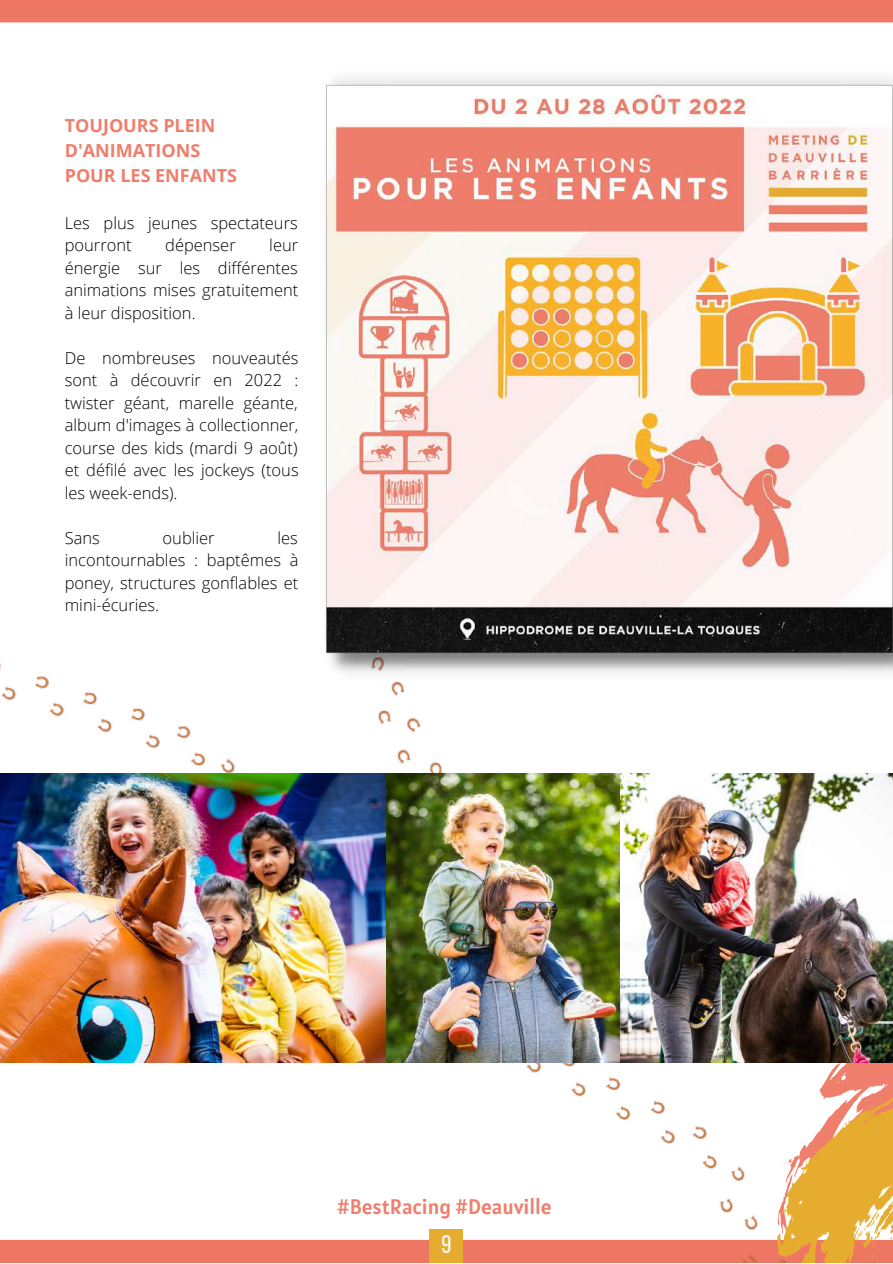
<style>
.page{position:relative;width:893px;height:1264px;background:#fff}
.page>*{position:absolute;margin:0;border:0;box-sizing:border-box;transform-origin:0 0}
.t1{font:25.5px "Bebas Neue";color:#fff}
.t2{font:21px "Alatsi";color:#ef7e6c}
.t3{font:700 18px/24.8px "Open Sans";color:#ef7e6c}
.t4{font:300 16.5px/22.5px "Open Sans";color:#000;text-align:justify}
</style>
<div class="page">
<div style="left:0;top:1239px;width:892px;height:23px;background:#ee7764"></div>
<div style="left:0;top:0;width:892px;height:22px;background:#ee7764"></div>
<img style="left:0;top:663px;width:443px;height:110px">
<img style="left:439px;top:1062px;width:337px;height:200px">
<svg style="left:776px;top:1062px;width:116px;height:200px"></svg>
<div style="left:429px;top:1228px;width:34px;height:34px;background:#e5ac2f"></div>
<img style="left:0;top:773px;width:892px;height:289px">
<img style="left:317px;top:77px;width:575px;height:604px">
<p class="t3" style="left:65px;top:113px;width:174px">TOUJOURS PLEIN<br>D'ANIMATIONS<br>POUR LES ENFANTS</p>
<p class="t4" style="left:65px;top:211px;width:234px">Les plus jeunes spectateurs pourront</p>
<p class="t4" style="left:165px;top:234px;width:72px">dépenser</p>
<p class="t4" style="left:65px;top:234px;width:235px;text-indent:204px">leur énergie sur les différentes animations mises gratuitement à leur disposition.</p>
<p class="t4" style="left:65px;top:346px;width:235px">De nombreuses nouveautés sont à découvrir en 2022 : twister géant, marelle géante, album d'images à collectionner, course des kids (mardi 9 août) et défilé avec les jockeys (tous les week-ends).</p>
<p class="t4" style="left:65px;top:526px;width:37px">Sans</p>
<p class="t4" style="left:163px;top:526px;width:54px">oublier</p>
<p class="t4" style="left:65px;top:526px;width:235px;text-indent:213px">les incontournables : baptêmes à poney, structures gonflables et mini-écuries.</p>
<p class="t2" style="left:337px;top:1193px;width:216px">#BestRacing #Deauville</p>
<h1 class="t1" style="left:441px;top:1233px;width:11px">9</h1>
</div>
